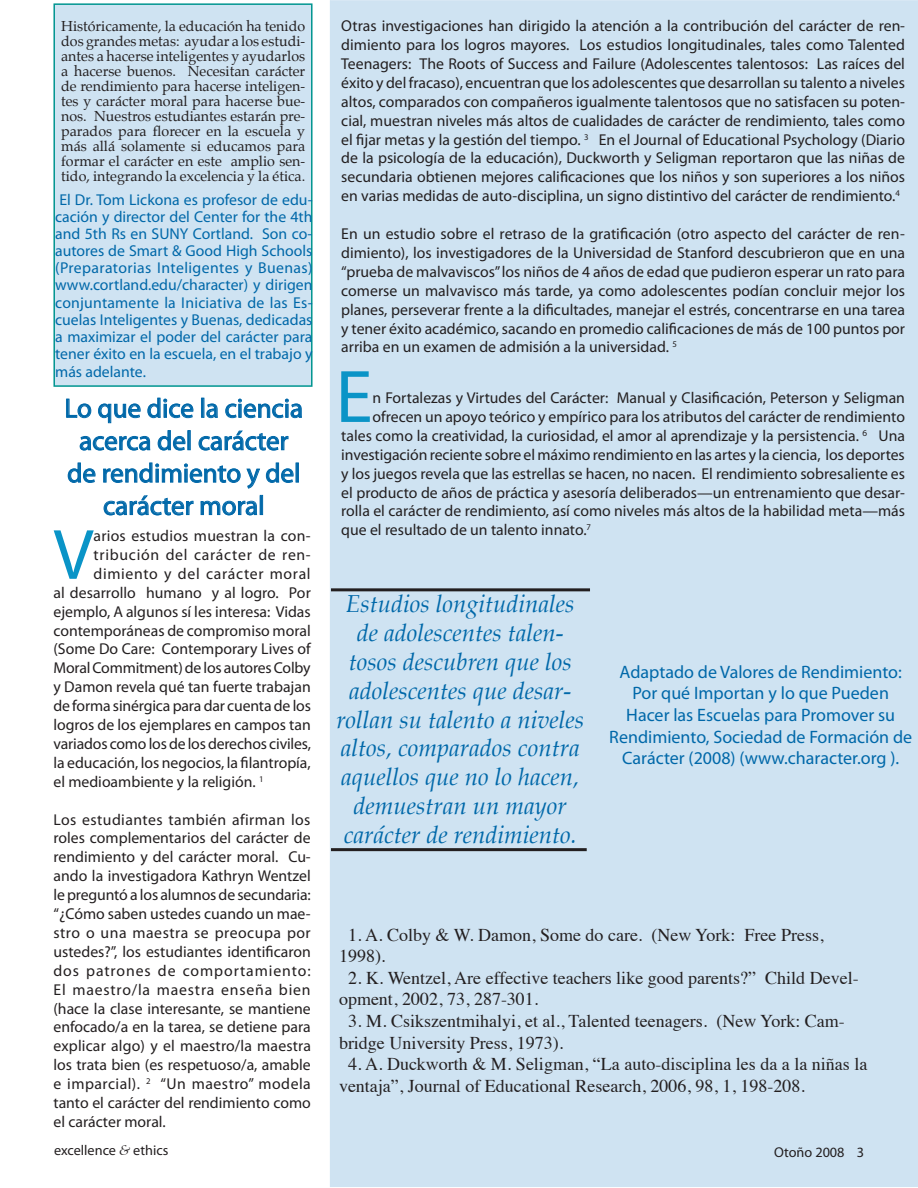
<style>
.page{position:relative;width:918px;height:1188px;background:#fff}
.page>*{position:absolute;margin:0;border:0;box-sizing:border-box;transform-origin:0 0}
.t1{font:75px "Myriad Pro";color:#0a94c7}
.t2{font:71.85px "Myriad Pro";color:#0a94c7}
.t3{font:27px/32.4px "Myriad Pro";color:#0068a9;text-align:center}
.t4{font:italic 24px/28.8px "Palatino";color:#0068a9;text-align:center}
.t5{font:18px/21.6px "Times";color:#231f20}
.t6{font:18px/21.6px "Myriad Pro";color:#0068a9;text-align:center}
.t7{font:15.75px/18.9px "Myriad Pro";color:#231f20;text-align:justify}
.t8{font:15.75px/17.2px "Myriad Pro";color:#0068a9;text-align:justify}
.t9{font:15.75px "Myriad Pro";letter-spacing:.045em;color:#231f20}
.t10{font:15.75px "Myriad Pro";letter-spacing:.04em;color:#231f20}
.t11{font:14.25px/15px "Palatino";color:#231f20;text-align:justify}
.t12{font:14.25px "Myriad Pro";color:#231f20}
.s1{font-family:"Palatino";font-style:italic}
</style>
<div class="page">
<div style="left:330px;top:1px;width:588px;height:1186px;background:#cfe3f2"></div>
<hr style="left:331px;top:588px;width:259px;height:3px;background:#231f20">
<hr style="left:331px;top:848px;width:256px;height:3px;background:#231f20">
<div style="left:53px;top:3px;width:260px;height:384px;background:#cfe3f2;border:2px solid #009590"></div>
<svg style="left:66px;top:397px;width:236px;height:54px"></svg>
<svg style="left:68px;top:462px;width:28px;height:21px"></svg>
<div style="left:296px;top:463px;width:3px;height:20px;border:1px solid #0068a9"></div>
<svg style="left:103px;top:462px;width:191px;height:54px"></svg>
<div style="left:260px;top:495px;width:3px;height:20px;border:1px solid #0068a9"></div>
<p class="t11" style="left:61px;top:19px;width:246px">Históricamente, la educación ha tenido dos grandes metas: ayudar a los estudi&shy;antes a hacerse inteligentes y ayudarlos a hacerse buenos. Necesitan carácter de rendimiento para hacerse inteligen&shy;tes y carácter moral para hacerse bue&shy;nos. Nuestros estudiantes estarán pre&shy;parados para florecer en la escuela y más allá solamente si educamos para formar el carácter en este amplio sen&shy;tido, integrando la excelencia y la ética.</p>
<p class="t8" style="left:55px;top:191px;width:259px">El Dr. Tom Lickona es profesor de edu&shy;cación y director del Center for the 4th and 5th Rs en SUNY Cortland. Son co&shy;autores de Smart &amp; Good High Schools (Preparatorias Inteligentes y Buenas) www.cortland.edu/character) y dirigen conjuntamente la Iniciativa de las Es&shy;cuelas Inteligentes y Buenas, dedicadas a maximizar el poder del carácter para tener éxito en la escuela, en el trabajo y más adelante.</p>
<p class="t3" style="left:65px;top:392px;width:240px">Lo que dice la ciencia acerca del carácter de rendimiento y del carácter moral</p>
<p class="t2" style="left:53px;top:510px;width:42px">V</p>
<p class="t7" style="left:94px;top:526px;width:219px">arios estudios muestran la con-</p>
<p class="t9" style="left:94px;top:545px;width:219px">tribución del carácter de ren-</p>
<p class="t10" style="left:94px;top:564px;width:219px">dimiento y del carácter moral</p>
<p class="t7" style="left:53px;top:583px;width:259px">al desarrollo humano y al logro. Por</p>
<p class="t7" style="left:53px;top:602px;width:259px">ejemplo, A algunos sí les interesa: Vidas</p>
<p class="t7" style="left:53px;top:621px;width:259px">contemporáneas de compromiso moral</p>
<p class="t7" style="left:53px;top:639px;width:259px">(Some Do Care: Contemporary Lives of</p>
<p class="t7" style="left:53px;top:658px;width:259px">Moral Commitment) de los autores Colby</p>
<p class="t7" style="left:53px;top:677px;width:259px">y Damon revela qué tan fuerte trabajan</p>
<p class="t7" style="left:53px;top:696px;width:259px">de forma sinérgica para dar cuenta de los</p>
<p class="t7" style="left:53px;top:715px;width:259px">logros de los ejemplares en campos tan</p>
<p class="t7" style="left:53px;top:734px;width:259px">variados como los de los derechos civiles,</p>
<p class="t7" style="left:53px;top:753px;width:259px">la educación, los negocios, la filantropía,</p>
<p class="t7" style="left:53px;top:772px;width:212px">el medioambiente y la religión. <sup>1</sup></p>
<p class="t7" style="left:53px;top:810px;width:259px">Los estudiantes también afirman los roles complementarios del carácter de rendimiento y del carácter moral. Cu&shy;ando la investigadora Kathryn Wentzel le preguntó a los alumnos de secundaria: “¿Cómo saben ustedes cuando un mae&shy;stro o una maestra se preocupa por ustedes?”, los estudiantes identificaron dos patrones de comportamiento:<br>El maestro/la maestra enseña bien (hace la clase interesante, se mantiene enfocado/a en la tarea, se detiene para explicar algo) y el maestro/la maestra los trata bien (es respetuoso/a, amable e imparcial). <sup>2</sup> “Un maestro” modela tanto el carácter del rendimiento como el carácter moral.</p>
<p class="t7" style="left:341px;top:16px;width:565px">Otras investigaciones han dirigido la atención a la contribución del carácter de ren&shy;dimiento para los logros mayores. Los estudios longitudinales, tales como Talented Teenagers: The Roots of Success and Failure (Adolescentes talentosos: Las raíces del éxito y del fracaso), encuentran que los adolescentes que desarrollan su talento a niveles altos, comparados con compañeros igualmente talentosos que no satisfacen su poten&shy;cial, muestran niveles más altos de cualidades de carácter de rendimiento, tales como el fijar metas y la gestión del tiempo. <sup>3</sup> En el Journal of Educational Psychology (Diario de la psicología de la educación), Duckworth y Seligman reportaron que las niñas de secundaria obtienen mejores calificaciones que los niños y son superiores a los niños en varias medidas de auto-disciplina, un signo distintivo del carácter de rendimiento.<sup>4</sup></p>
<p class="t7" style="left:341px;top:224px;width:565px">En un estudio sobre el retraso de la gratificación (otro aspecto del carácter de ren&shy;dimiento), los investigadores de la Universidad de Stanford descubrieron que en una “prueba de malvaviscos” los niños de 4 años de edad que pudieron esperar un rato para comerse un malvavisco más tarde, ya como adolescentes podían concluir mejor los planes, perseverar frente a la dificultades, manejar el estrés, concentrarse en una tarea y tener éxito académico, sacando en promedio calificaciones de más de 100 puntos por arriba en un examen de admisión a la universidad. <sup>5</sup></p>
<p class="t1" style="left:336px;top:351px;width:38px">E</p>
<p class="t7" style="left:373px;top:388px;width:534px">n Fortalezas y Virtudes del Carácter: Manual y Clasificación, Peterson y Seligman</p>
<p class="t7" style="left:373px;top:407px;width:534px">ofrecen un apoyo teórico y empírico para los atributos del carácter de rendimiento</p>
<p class="t7" style="left:341px;top:426px;width:565px">tales como la creatividad, la curiosidad, el amor al aprendizaje y la persistencia. <sup>6</sup> Una</p>
<p class="t7" style="left:341px;top:445px;width:565px">investigación reciente sobre el máximo rendimiento en las artes y la ciencia, los deportes</p>
<p class="t7" style="left:341px;top:464px;width:565px">y los juegos revela que las estrellas se hacen, no nacen. El rendimiento sobresaliente es</p>
<p class="t7" style="left:341px;top:483px;width:565px">el producto de años de práctica y asesoría deliberados—un entrenamiento que desar-</p>
<p class="t7" style="left:341px;top:501px;width:565px">rolla el carácter de rendimiento, así como niveles más altos de la habilidad meta—más</p>
<p class="t7" style="left:341px;top:520px;width:251px">que el resultado de un talento innato.<sup>7</sup></p>
<p class="t4" style="left:336px;top:590px;width:249px">Estudios longitudinales de adolescentes talen&shy;tosos descubren que los adolescentes que desar&shy;rollan su talento a niveles altos, comparados contra aquellos que no lo hacen, demuestran un mayor carácter de rendimiento.</p>
<p class="t6" style="left:609px;top:661px;width:304px">Adaptado de Valores de Rendimiento:<br>Por qué Importan y lo que Pueden Hacer las Escuelas para Promover su Rendimiento, Sociedad de Formación de Carácter (2008) (www.character.org ).</p>
<p class="t5" style="left:339px;top:922px;width:486px;text-indent:9px">1. A. Colby &amp; W. Damon, Some do care. (New York: Free Press,<br>1998).</p>
<p class="t5" style="left:339px;top:965px;width:521px;text-indent:9px">2. K. Wentzel, Are effective teachers like good parents?” Child Devel&shy;opment, 2002, 73, 287-301.</p>
<p class="t5" style="left:339px;top:1009px;width:507px;text-indent:9px">3. M. Csikszentmihalyi, et al., Talented teenagers. (New York: Cam&shy;bridge University Press, 1973).</p>
<p class="t5" style="left:339px;top:1052px;width:530px;text-indent:9px">4. A. Duckworth &amp; M. Seligman, “La auto-disciplina les da a la niñas la ventaja”, Journal of Educational Research, 2006, 98, 1, 198-208.</p>
<p class="t12" style="left:54px;top:1142px;width:116px">excellence <span class="s1">&amp;</span> ethics</p>
<p class="t12" style="left:795px;top:1143px;width:19px">fall</p>
<p class="t12" style="left:774px;top:1144px;width:91px">Otoño 2008 3</p>
</div>
